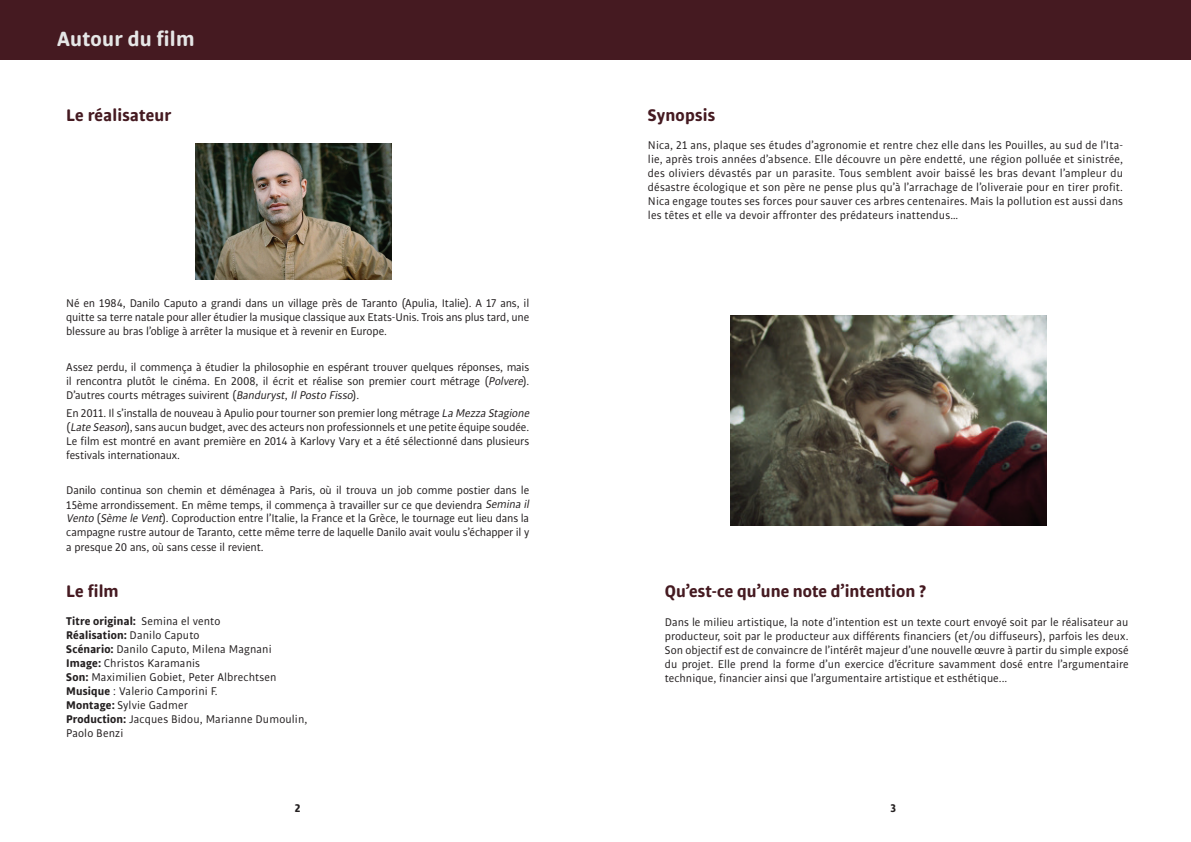
<style>
.page{position:relative;width:1191px;height:842px;background:#fff}
.page>*{position:absolute;margin:0;border:0;box-sizing:border-box;transform-origin:0 0}
.t1{font:700 22px "Bulo Rounded";letter-spacing:.01em;color:#e5e6e6}
.t2{font:700 18px "Bulo Rounded";color:#451a21}
.t3{font:12px/14px "Bulo Rounded";letter-spacing:-.01em;color:#231f20;text-align:justify}
.t4{font:12px/14px "Bulo Rounded";letter-spacing:.01em;color:#231f20}
.t5{font:700 12px "Bulo Rounded";color:#231f20}
.s1{font-style:italic}
.s2{font-weight:700}
</style>
<div class="page">
<div style="left:0;top:0;width:595px;height:60px;background:#451a21"></div>
<div style="left:595px;top:0;width:596px;height:60px;background:#451a21"></div>
<img style="left:196px;top:143px;width:195px;height:136px">
<img style="left:730px;top:315px;width:316px;height:210px">
<h1 class="t1" style="left:57px;top:24px;width:139px">Autour du film</h1>
<h2 class="t2" style="left:66px;top:104px;width:107px">Le réalisateur</h2>
<p class="t3" style="left:66px;top:296px;width:464px">Né en 1984, Danilo Caputo a grandi dans un village près de Taranto (Apulia, Italie). A 17 ans, il quitte sa terre natale pour aller étudier la musique classique aux Etats-Unis. Trois ans plus tard, une blessure au bras l’oblige à arrêter la musique et à revenir en Europe.</p>
<p class="t3" style="left:66px;top:360px;width:464px">Assez perdu, il commença à étudier la philosophie en espérant trouver quelques réponses, mais il rencontra plutôt le cinéma. En 2008, il écrit et réalise son premier court métrage (<span class="s1">Polvere</span>).<br>D’autres courts métrages suivirent (<span class="s1">Banduryst</span>, <span class="s1">IlPosto Fisso</span>).</p>
<p class="t3" style="left:66px;top:406px;width:467px;text-align:left">En 2011. Il s’installa de nouveau à Apulio pour tourner son premier long métrage <span class="s1">La Mezza Stagione </span>(<span class="s1">Late Season</span>), sans aucun budget, avec des acteurs non professionnels et une petite équipe soudée.<br>Le film est montré en avant première en 2014 à Karlovy Vary et a été sélectionné dans plusieurs festivals internationaux.</p>
<p class="t3" style="left:66px;top:484px;width:467px;text-align:left">Danilo continua son chemin et déménagea à Paris, où il trouva un job comme postier dans le 15ème arrondissement. En même temps, il commença à travailler sur ce que deviendra <span class="s1">Semina il Vento</span> (<span class="s1">Sème le Vent</span>). Coproduction entre l’Italie, la France et la Grèce, le tournage eut lieu dans la campagne rustre autour de Taranto, cette même terre de laquelle Danilo avait voulu s’échapper il y a presque 20 ans, où sans cesse il revient.</p>
<h2 class="t2" style="left:66px;top:580px;width:54px">Le film</h2>
<p class="t4" style="left:66px;top:614px;width:243px"><span class="s2">Titre original:</span> Semina el vento<br><span class="s2">Réalisation:</span> Danilo Caputo<br><span class="s2">Scénario:</span> Danilo Caputo, Milena Magnani<br><span class="s2">Image:</span> Christos Karamanis<br><span class="s2">Son:</span> Maximilien Gobiet, Peter Albrechtsen<br><span class="s2">Musique</span> : Valerio Camporini F.<br><span class="s2">Montage:</span> Sylvie Gadmer<br><span class="s2">Production:</span> Jacques Bidou, Marianne Dumoulin,<br>Paolo Benzi</p>
<h2 class="t2" style="left:648px;top:104px;width:69px">Synopsis</h2>
<p class="t3" style="left:648px;top:138px;width:477px">Nica, 21 ans, plaque ses études d’agronomie et rentre chez elle dans les Pouilles, au sud de l’Ita&shy;lie, après trois années d’absence. Elle découvre un père endetté, une région polluée et sinistrée, des oliviers dévastés par un parasite. Tous semblent avoir baissé les bras devant l’ampleur du désastre écologique et son père ne pense plus qu’à l’arrachage de l’oliveraie pour en tirer profit.<br>Nica engage toutes ses forces pour sauver ces arbres centenaires. Mais la pollution est aussi dans les têtes et elle va devoir affronter des prédateurs inattendus…</p>
<h2 class="t2" style="left:665px;top:580px;width:264px">Qu’est-ce qu’une note d’intention ?</h2>
<p class="t3" style="left:665px;top:615px;width:465px">Dans le milieu artistique, la note d’intention est un texte court envoyé soit par le réalisateur au producteur, soit par le producteur aux différents financiers (et/ou diffuseurs), parfois les deux.<br>Son objectif est de convaincre de l’intérêt majeur d’une nouvelle œuvre à partir du simple exposé du projet. Elle prend la forme d’un exercice d’écriture savamment dosé entre l’argumentaire technique, financier ainsi que l’argumentaire artistique et esthétique...</p>
<p class="t5" style="left:295px;top:800px;width:7px">2</p>
<p class="t5" style="left:890px;top:800px;width:7px">3</p>
</div>
